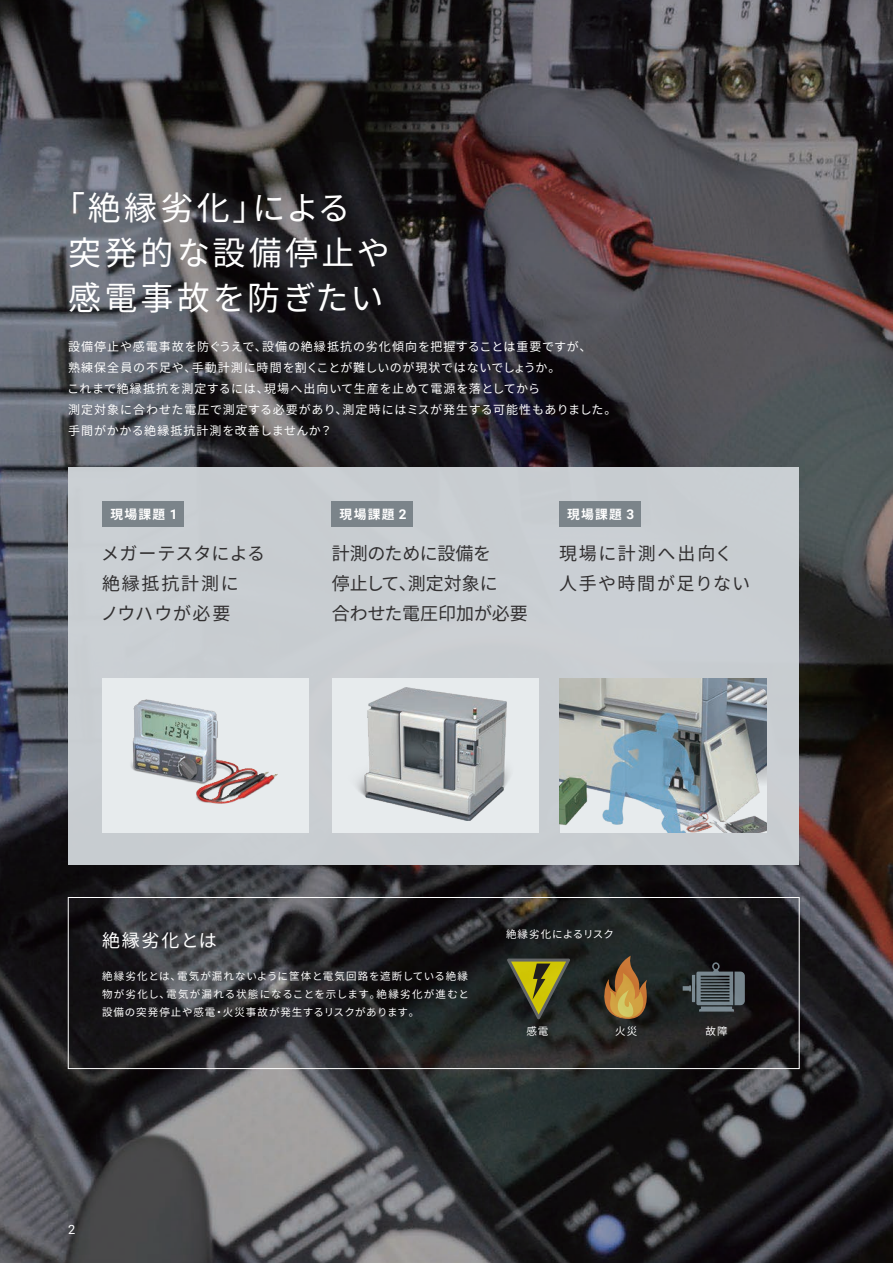
<style>
.page{position:relative;width:893px;height:1263px;background:#fff}
.page>*{position:absolute;margin:0;border:0;box-sizing:border-box;transform-origin:0 0}
.t1{font:33px/45px "Source Han Sans";letter-spacing:.1em;color:#fff}
.t2{font:18px/29.7px "Source Han Sans";letter-spacing:.005em;color:#312f30}
.t3{font:18px/29.7px "Source Han Sans";letter-spacing:.05em;color:#312f30}
.t4{font:18px/29.7px "Source Han Sans";letter-spacing:.09em;color:#312f30}
.t5{font:18px "Source Han Sans";letter-spacing:.1em;color:#fff}
.t6{font:700 12.75px "Source Han Sans";letter-spacing:.1em;color:#fff}
.t7{font:12.75px "Roboto";color:#fff}
.t8{font:12px/21px "Source Han Sans";letter-spacing:.065em;color:#fff}
.t9{font:10.5px/18px "Source Han Sans";letter-spacing:.075em;color:#fff;text-align:justify}
.t10{font:10.5px "Source Han Sans";letter-spacing:.02em;color:#fff}
.s1{font-family:"Roboto";font-size:13.5px}
</style>
<div class="page">
<img style="left:0;top:0;width:893px;height:1263px">
<div style="left:69px;top:468px;width:730px;height:397px;background:#ced3d7"></div>
<div style="left:103px;top:678px;width:206px;height:154px;background:#e7ebed"></div>
<div style="left:332px;top:678px;width:206px;height:154px;background:#e7ebed"></div>
<img style="left:560px;top:679px;width:206px;height:154px">
<div style="left:68px;top:897px;width:731px;height:172px;border:1px solid #fff"></div>
<img style="left:131px;top:699px;width:147px;height:105px">
<img style="left:357px;top:687px;width:153px;height:134px">
<div style="left:103px;top:501px;width:81px;height:25px;background:#7b848a"></div>
<div style="left:332px;top:501px;width:81px;height:25px;background:#7b848a"></div>
<div style="left:559px;top:501px;width:81px;height:25px;background:#7b848a"></div>
<svg style="left:595px;top:955px;width:55px;height:64px"></svg>
<svg style="left:683px;top:962px;width:62px;height:49px"></svg>
<svg style="left:507px;top:958px;width:63px;height:61px"></svg>
<h1 class="t1" style="left:68px;top:186px;width:323px;text-indent:-16px">「絶縁劣化」による突発的な設備停止や感電事故を防ぎたい</h1>
<p class="t8" style="left:67px;top:336px;width:551px">設備停止や感電事故を防ぐうえで、設備の絶縁抵抗の劣化傾向を把握することは重要ですが、<br>熟練保全員の不足や、手動計測に時間を割くことが難しいのが現状ではないでしょうか。<br>これまで絶縁抵抗を測定するには、現場へ出向いて生産を止めて電源を落としてから<br>測定対象に合わせた電圧で測定する必要があり、測定時にはミスが発生する可能性もありました。手間がかかる絶縁抵抗計測を改善しませんか？</p>
<p class="t6" style="left:111px;top:507px;width:69px">現場課題 <span class="s1">1</span></p>
<p class="t6" style="left:340px;top:507px;width:69px">現場課題 <span class="s1">2</span></p>
<p class="t6" style="left:567px;top:507px;width:69px">現場課題 <span class="s1">3</span></p>
<h2 class="t3" style="left:101px;top:539px;width:166px">メガーテスタによる絶縁抵抗計測に<br>ノウハウが必要</h2>
<h2 class="t2" style="left:332px;top:539px;width:198px">計測のために設備を<br>停止して、測定対象に<br>合わせた電圧印加が必要</h2>
<h2 class="t4" style="left:559px;top:539px;width:193px">現場に計測へ出向く人手や時間が足りない</h2>
<h2 class="t5" style="left:102px;top:930px;width:116px">絶縁劣化とは</h2>
<p class="t10" style="left:506px;top:928px;width:110px">絶縁劣化によるリスク</p>
<p class="t9" style="left:102px;top:967px;width:368px">絶縁劣化とは、電気が漏れないように筐体と電気回路を遮断している絶縁物が劣化し、電気が漏れる状態になることを示します。絶縁劣化が進むと設備の突発停止や感電・火災事故が発生するリスクがあります。</p>
<p class="t9" style="left:526px;top:1022px;width:24px">感電</p>
<p class="t9" style="left:615px;top:1022px;width:24px">火災</p>
<p class="t9" style="left:705px;top:1022px;width:24px">故障</p>
<p class="t7" style="left:68px;top:1220px;width:9px">2</p>
</div>
